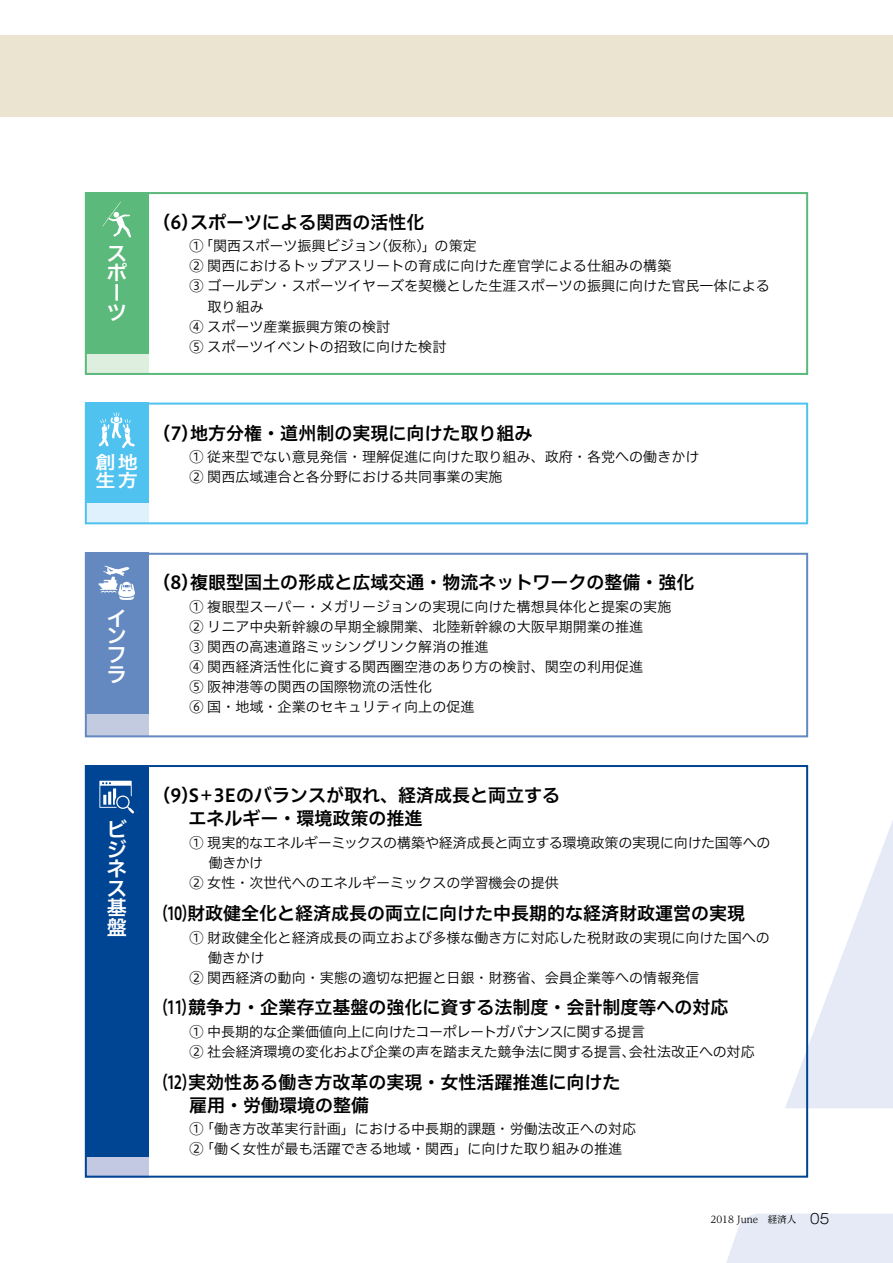
<style>
.page{position:relative;width:893px;height:1263px;background:#fff}
.page>*{position:absolute;margin:0;border:0;box-sizing:border-box;transform-origin:0 0}
.t1{font:20.1px/19.6px "Hiragino UD Sans F Std N W6";color:#fff;text-align:justify}
.t2{font:18.15px/18.1px "Hiragino UD Sans F Std N W6";color:#fff;scale:1.11 1}
.t3{font:18px/23.1px "Hiragino UD Sans F Std N W6";color:#000}
.t4{font:18px/23.1px "Hiragino UD Sans F Std N W6";color:#000;scale:.75 1}
.t5{font:14.1px/20.1px "Hiragino UD Sans F Std N W3";color:#000}
.t6{font:9.6px "UD Reimin Pro";color:#000}
.s1{font-family:"Gothic MB101 Pro";font-weight:300;font-size:13.8px}
</style>
<div class="page">
<svg style="left:726px;top:1213px;width:167px;height:50px;background:#e6ebf6"></svg>
<svg style="left:785px;top:819px;width:108px;height:289px"></svg>
<div style="left:0;top:35px;width:893px;height:81px;background:#eae4d1"></div>
<div style="left:85px;top:352px;width:64px;height:23px;background:#deefe0"></div>
<div style="left:85px;top:192px;width:723px;height:183px;border:2px solid #5ab97b"></div>
<div style="left:85px;top:192px;width:64px;height:162px;background:#5ab97b"></div>
<svg style="left:102px;top:201px;width:29px;height:37px"></svg>
<div style="left:85px;top:495px;width:64px;height:28px;background:#dff1fc"></div>
<div style="left:85px;top:403px;width:723px;height:121px;border:2px solid #50c2f0"></div>
<div style="left:85px;top:403px;width:64px;height:100px;background:#50c2f0"></div>
<svg style="left:99px;top:412px;width:36px;height:36px"></svg>
<div style="left:85px;top:714px;width:64px;height:21px;background:#c3cbe1"></div>
<div style="left:85px;top:553px;width:723px;height:184px;border:2px solid #6389c0"></div>
<div style="left:85px;top:553px;width:64px;height:161px;background:#6389c0"></div>
<svg style="left:98px;top:566px;width:37px;height:34px"></svg>
<div style="left:85px;top:1156px;width:64px;height:22px;background:#c3c8e3"></div>
<div style="left:85px;top:765px;width:64px;height:391px;background:#004593"></div>
<svg style="left:99px;top:781px;width:35px;height:32px"></svg>
<h1 class="t1" style="left:107px;top:242px;width:22px;text-align:left">スポーツ</h1>
<p class="t3" style="left:152px;top:209px;width:273px">（6）スポーツによる関西の活性化</p>
<p class="t5" style="left:189px;top:235px;width:582px">① 「関西スポーツ振興ビジョン（仮称）」の策定<br>② 関西におけるトップアスリートの育成に向けた産官学による仕組みの構築<br>③ ゴールデン・スポーツイヤーズを契機とした生涯スポーツの振興に向けた官民一体による　 取り組み<br>④ スポーツ産業振興方策の検討<br>⑤ スポーツイベントの招致に向けた検討</p>
<p class="t2" style="left:95px;top:452px;width:39px">創地生方</p>
<p class="t3" style="left:152px;top:420px;width:381px">（7）地方分権・道州制の実現に向けた取り組み</p>
<p class="t5" style="left:189px;top:446px;width:512px">① 従来型でない意見発信・理解促進に向けた取り組み、政府・各党への働きかけ<br>② 関西広域連合と各分野における共同事業の実施</p>
<h1 class="t1" style="left:107px;top:608px;width:20px;line-height:18.6px">インフラ</h1>
<h1 class="t1" style="left:107px;top:818px;width:22px">ビジネス基盤</h1>
<p class="t3" style="left:152px;top:570px;width:543px">（8）複眼型国土の形成と広域交通・物流ネットワークの整備・強化</p>
<p class="t5" style="left:189px;top:596px;width:483px">① 複眼型スーパー・メガリージョンの実現に向けた構想具体化と提案の実施<br>② リニア中央新幹線の早期全線開業、北陸新幹線の大阪早期開業の推進<br>③ 関西の高速道路ミッシングリンク解消の推進<br>④ 関西経済活性化に資する関西圏空港のあり方の検討、関空の利用促進<br>⑤ 阪神港等の関西の国際物流の活性化<br>⑥ 国・地域・企業のセキュリティ向上の促進</p>
<p class="t3" style="left:188px;top:783px;width:373px;text-indent:-36px">（9）S＋3Eのバランスが取れ、経済成長と両立するエネルギー・環境政策の推進</p>
<p class="t5" style="left:189px;top:832px;width:583px">① 現実的なエネルギーミックスの構築や経済成長と両立する環境政策の実現に向けた国等への　 働きかけ<br>② 女性・次世代へのエネルギーミックスの学習機会の提供</p>
<p class="t4" style="left:155px;top:900px;width:789px">（10）財政健全化と経済成長の両立に向けた中長期的な経済財政運営の実現</p>
<p class="t5" style="left:189px;top:926px;width:582px">① 財政健全化と経済成長の両立および多様な働き方に対応した税財政の実現に向けた国への　 働きかけ<br>② 関西経済の動向・実態の適切な把握と日銀・財務省、会員企業等への情報発信</p>
<p class="t4" style="left:155px;top:995px;width:766px">（11）競争力・企業存立基盤の強化に資する法制度・会計制度等への対応</p>
<p class="t5" style="left:189px;top:1021px;width:567px">① 中長期的な企業価値向上に向けたコーポレートガバナンスに関する提言<br>② 社会経済環境の変化および企業の声を踏まえた競争法に関する提言、会社法改正への対応</p>
<p class="t4" style="left:189px;top:1069px;width:576px;text-indent:-34px">（12）実効性ある働き方改革の実現・女性活躍推進に向けた雇用・労働環境の整備</p>
<p class="t5" style="left:189px;top:1118px;width:448px">① 「働き方改革実行計画」における中長期的課題・労働法改正への対応<br>② 「働く女性が最も活躍できる地域・関西」に向けた取り組みの推進</p>
<p class="t6" style="left:711px;top:1211px;width:120px">2018 June　経済人 <span class="s1">05</span></p>
</div>
